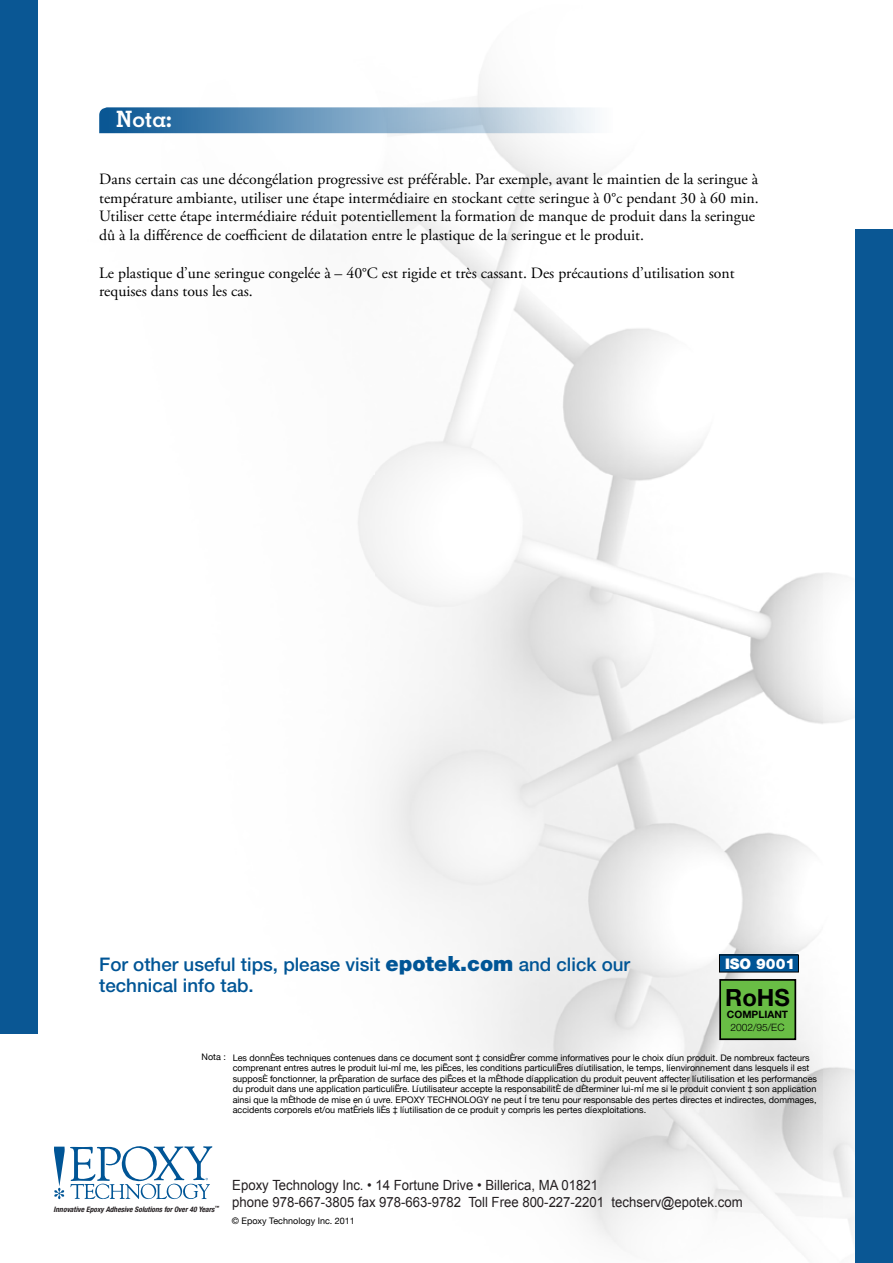
<style>
.page{position:relative;width:893px;height:1263px;background:#fff}
.page>*{position:absolute;margin:0;border:0;box-sizing:border-box;transform-origin:0 0}
.t1{font:700 23.7px "Helvetica Neue CE";color:#000}
.t2{font:700 22.5px "Memphis LT Std";color:#fff}
.t3{font:500 18.75px "Helvetica Neue CE";color:#005596}
.t4{font:15.75px/18.8px "Adobe Garamond Pro";color:#000}
.t5{font:900 14.7px "Helvetica Neue CE";color:#fff}
.t6{font:14.1px/16.6px "Arial";color:#241f21;scale:.94 1}
.t7{font:300 10.2px "Helvetica Neue CE";color:#000}
.t8{font:700 10.2px "Helvetica Neue CE";color:#000}
.t9{font:9px/10.5px "Helvetica Neue";color:#000}
.t10{font:italic 700 condensed 7.5px "Helvetica Neue LT";color:#241f21}
.s1{font-weight:900;font-size:21px}
</style>
<div class="page">
<img style="left:59px;top:77px;width:796px;height:1171px">
<div style="left:855px;top:229px;width:38px;height:1034px;background:#0a5794"></div>
<div style="left:0;top:0;width:38px;height:1034px;background:#0a5794"></div>
<svg style="left:54px;top:1146px;width:158px;height:53px"></svg>
<svg style="left:99px;top:107px;width:569px;height:26px"></svg>
<div style="left:720px;top:980px;width:75px;height:59px;background:#69bd45"></div>
<div style="left:719px;top:979px;width:77px;height:61px;border:2px solid #000"></div>
<div style="left:719px;top:955px;width:79px;height:17px;background:#005596"></div>
<h2 class="t2" style="left:116px;top:105px;width:57px">Nota:</h2>
<p class="t4" style="left:99px;top:170px;width:661px">Dans certain cas une décongélation progressive est préférable. Par exemple, avant le maintien de la seringue à température ambiante, utiliser une étape intermédiaire en stockant cette seringue à 0°c pendant 30 à 60 min.<br>Utiliser cette étape intermédiaire réduit potentiellement la formation de manque de produit dans la seringue dû à la différence de coefficient de dilatation entre le plastique de la seringue et le produit.</p>
<h3 class="t4" style="left:99px;top:264px;width:637px">Le plastique d’une seringue congelée à – 40°C est rigide et très cassant. Des précautions d’utilisation sont requises dans tous les cas.</h3>
<h3 class="t3" style="left:99px;top:953px;width:532px">For other useful tips, please visit <span class="s1">epotek.com</span> and click our</h3>
<h3 class="t5" style="left:725px;top:955px;width:72px">ISO 9001</h3>
<h3 class="t3" style="left:99px;top:974px;width:156px">technical info tab.</h3>
<h1 class="t1" style="left:725px;top:983px;width:66px">RoHS</h1>
<p class="t8" style="left:727px;top:1008px;width:63px">COMPLIANT</p>
<p class="t7" style="left:731px;top:1021px;width:55px">2002/95/EC</p>
<p class="t9" style="left:233px;top:1052px;width:586px">Les données techniques contenues dans ce document sont à considérer comme informatives pour le choix d’un produit. De nombreux facteurs comprenant entres autres le produit lui-même, les pièces, les conditions particulières d’utilisation, le temps, l’environnement dans lesquels il est supposé fonctionner, la préparation de surface des pièces et la méthode d’application du produit peuvent affecter l’utilisation et les performances du produit dans une application particulière. L’utilisateur accepte la responsabilité de déterminer lui-même si le produit convient à son application ainsi que la méthode de mise en œuvre. EPOXY TECHNOLOGY ne peut être tenu pour responsable des pertes directes et indirectes, dommages, accidents corporels et/ou matériels liés à l’utilisation de ce produit y compris les pertes d’exploitations.</p>
<p class="t9" style="left:202px;top:1051px;width:26px">Nota :</p>
<p class="t10" style="left:54px;top:1205px;width:167px">Innovative Epoxy Adhesive Solutions for Over 40 Years<sup>™</sup></p>
<h3 class="t6" style="left:232px;top:1177px;width:544px">Epoxy Technology Inc. • 14 Fortune Drive • Billerica, MA 01821<br>phone 978-667-3805 fax 978-663-9782 Toll Free 800-227-2201 techserv@epotek.com</h3>
<p class="t9" style="left:232px;top:1215px;width:124px">© Epoxy Technology Inc. 2011</p>
</div>
